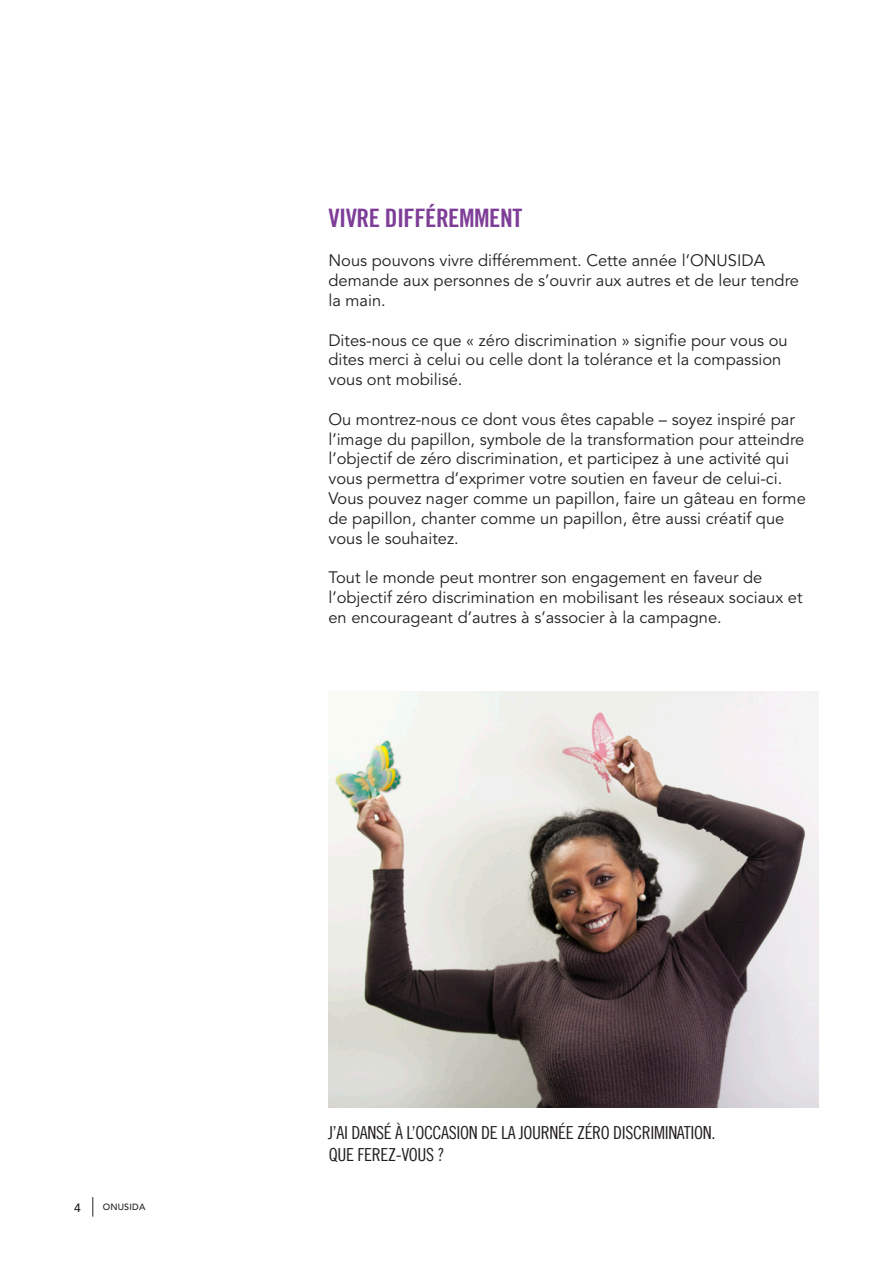
<style>
.page{position:relative;width:893px;height:1263px;background:#fff}
.page>*{position:absolute;margin:0;border:0;box-sizing:border-box;transform-origin:0 0}
.t1{font:25.5px "Trade Gothic LT Bold Cond Twenty";letter-spacing:-.02em;color:#7e3e98}
.t2{font:18px/21.6px "Trade Gothic LT Cond Eighteen";letter-spacing:-.02em;color:#231f20}
.t3{font:16.5px/19.8px "Avenir";color:#231f20}
.t4{font:500 12px "Avenir";color:#231f20}
.t5{font:500 9px "Avenir";letter-spacing:.02em;color:#231f20}
</style>
<div class="page">
<svg style="left:92px;top:1197px;width:1px;height:20px"></svg>
<img style="left:328px;top:691px;width:491px;height:417px">
<h1 class="t1" style="left:328px;top:202px;width:195px">VIVRE DIFFÉREMMENT</h1>
<p class="t3" style="left:328px;top:251px;width:472px">Nous pouvons vivre différemment. Cette année l’ONUSIDA demande aux personnes de s’ouvrir aux autres et de leur tendre la main.</p>
<p class="t3" style="left:328px;top:330px;width:461px">Dites-nous ce que « zéro discrimination » signifie pour vous ou dites merci à celui ou celle dont la tolérance et la compassion vous ont mobilisé.</p>
<p class="t3" style="left:328px;top:410px;width:479px">Ou montrez-nous ce dont vous êtes capable – soyez inspiré par l’image du papillon, symbole de la transformation pour atteindre l’objectif de zéro discrimination, et participez à une activité qui vous permettra d’exprimer votre soutien en faveur de celui-ci.<br>Vous pouvez nager comme un papillon, faire un gâteau en forme de papillon, chanter comme un papillon, être aussi créatif que vous le souhaitez.</p>
<p class="t3" style="left:328px;top:568px;width:476px">Tout le monde peut montrer son engagement en faveur de l’objectif zéro discrimination en mobilisant les réseaux sociaux et en encourageant d’autres à s’associer à la campagne.</p>
<p class="t4" style="left:74px;top:1200px;width:8px">4</p>
<p class="t5" style="left:103px;top:1202px;width:44px">ONUSIDA</p>
<p class="t2" style="left:328px;top:1122px;width:389px">J’AI DANSÉ À L’OCCASION DE LA JOURNÉE ZÉRO DISCRIMINATION.<br>QUE FEREZ-VOUS ?</p>
</div>
